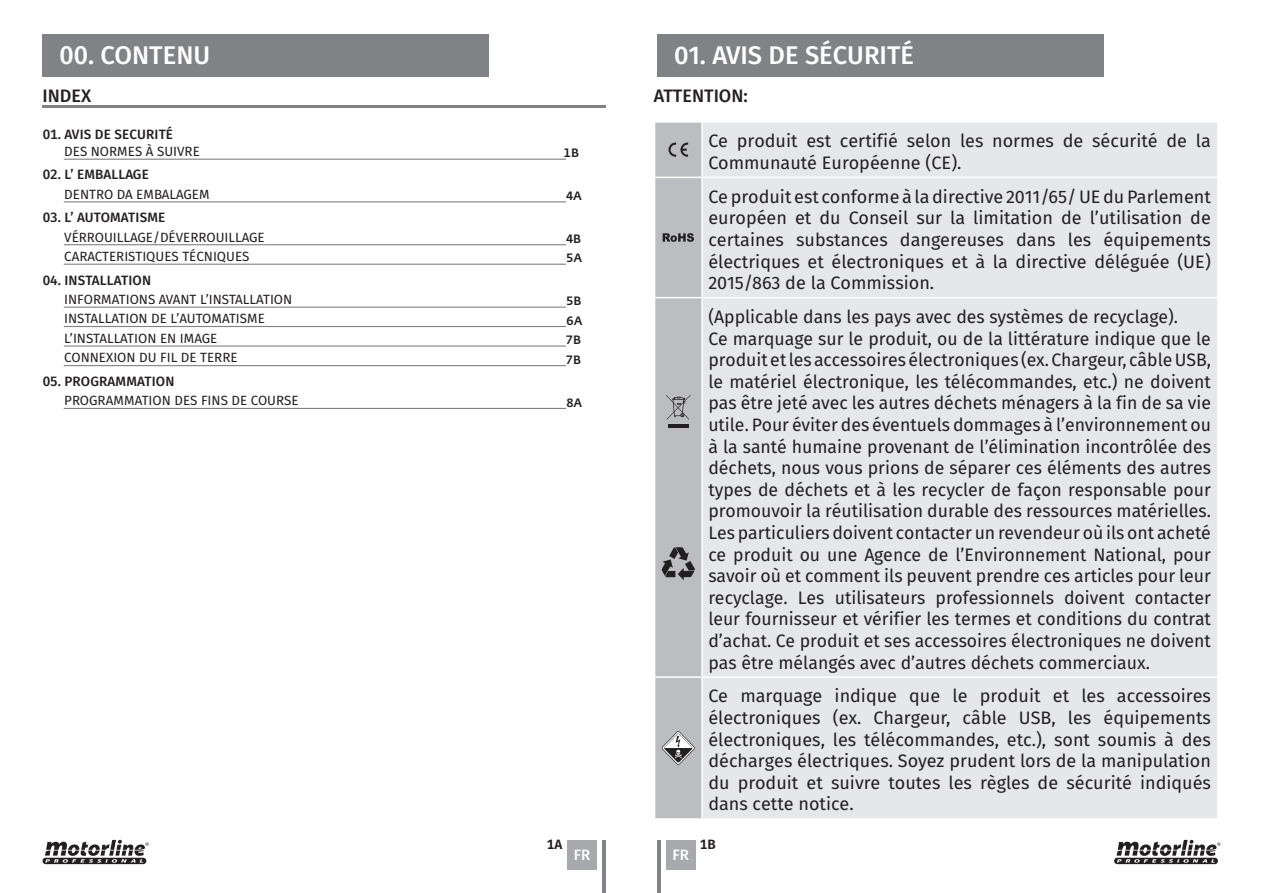
<style>
.page{position:relative;width:1263px;height:893px;background:#fff}
.page>*{position:absolute;margin:0;border:0;box-sizing:border-box;transform-origin:0 0}
.t1{font:500 25.5px "Fira Sans";color:#fff}
.t2{font:18px/21.6px "Fira Sans";color:#231f20}
.t3{font:500 18px "Fira Sans";color:#231f20}
.t4{font:500 15px "Fira Sans";color:#fff}
.t5{font:500 13.5px "Fira Sans";letter-spacing:.01em;color:#231f20}
.t6{font:600 13.5px "Fira Sans";color:#231f20}
.t7{font:13.35px/19.5px "Fira Sans";color:#231f20}
.t8{font:500 12px/19.5px "Fedra Sans Std";color:#231f20}
</style>
<div class="page">
<div style="left:657px;top:34px;width:446px;height:43px;background:#808285"></div>
<div style="left:43px;top:34px;width:446px;height:43px;background:#808285"></div>
<hr style="left:43px;top:105px;width:563px;height:3px;background:#808285">
<div style="left:666px;top:840px;width:30px;height:29px;background:#a8a9ad"></div>
<div style="left:567px;top:840px;width:30px;height:29px;background:#a8a9ad"></div>
<hr style="left:603px;top:840px;width:3px;height:53px;background:#808285">
<hr style="left:657px;top:840px;width:3px;height:53px;background:#808285">
<hr style="left:64px;top:159px;width:502px;height:1px;background:#808285">
<hr style="left:64px;top:201px;width:502px;height:1px;background:#808285">
<hr style="left:64px;top:244px;width:502px;height:1px;background:#808285">
<hr style="left:64px;top:264px;width:502px;height:1px;background:#808285">
<hr style="left:64px;top:307px;width:502px;height:1px;background:#808285">
<hr style="left:64px;top:326px;width:502px;height:1px;background:#808285">
<hr style="left:64px;top:345px;width:502px;height:2px;background:#808285">
<div style="left:703px;top:123px;width:514px;height:174px;background:#e6e7e9"></div>
<div style="left:703px;top:298px;width:514px;height:520px;background:#e6e7e9"></div>
<hr style="left:702px;top:177px;width:515px;height:1px;background:#fff">
<hr style="left:702px;top:676px;width:515px;height:2px;background:#fff">
<svg style="left:655px;top:122px;width:47px;height:697px;background:#b8b9bc"></svg>
<hr style="left:64px;top:408px;width:502px;height:1px;background:#808285">
<hr style="left:64px;top:365px;width:502px;height:1px;background:#808285">
<svg style="left:1114px;top:840px;width:106px;height:24px"></svg>
<svg style="left:43px;top:840px;width:106px;height:24px"></svg>
<h1 class="t1" style="left:60px;top:35px;width:152px">00. CONTENU</h1>
<p class="t3" style="left:43px;top:81px;width:50px">INDEX</p>
<p class="t5" style="left:43px;top:123px;width:132px">01. AVIS DE SECURITÉ</p>
<p class="t5" style="left:43px;top:164px;width:108px">02. L’ EMBALLAGE</p>
<p class="t5" style="left:43px;top:207px;width:124px">03. L’ AUTOMATISME</p>
<p class="t7" style="left:64px;top:141px;width:137px">DES NORMES À SUIVRE</p>
<p class="t7" style="left:64px;top:184px;width:147px">DENTRO DA EMBALAGEM</p>
<p class="t7" style="left:64px;top:227px;width:202px">VÉRROUILLAGE/DÉVERROUILLAGE<br>CARACTERISTIQUES TÉCNIQUES</p>
<p class="t5" style="left:43px;top:269px;width:110px">04. INSTALLATION</p>
<p class="t7" style="left:64px;top:289px;width:230px">INFORMATIONS AVANT L’INSTALLATION<br>INSTALLATION DE L’AUTOMATISME<br>L’INSTALLATION EN IMAGE</p>
<p class="t7" style="left:64px;top:348px;width:175px">CONNEXION DU FIL DE TERRE</p>
<p class="t5" style="left:43px;top:370px;width:133px">05. PROGRAMMATION</p>
<p class="t7" style="left:64px;top:390px;width:236px">PROGRAMMATION DES FINS DE COURSE</p>
<h1 class="t1" style="left:674px;top:35px;width:242px">01. AVIS DE SÉCURITÉ</h1>
<p class="t8" style="left:564px;top:143px;width:17px">1B</p>
<p class="t8" style="left:566px;top:186px;width:17px">4A</p>
<p class="t8" style="left:566px;top:229px;width:18px">4B<br>5A</p>
<p class="t8" style="left:566px;top:291px;width:18px;text-align:justify">5B 6A 7B 7B</p>
<p class="t8" style="left:566px;top:393px;width:17px">8A</p>
<p class="t3" style="left:654px;top:81px;width:95px">ATTENTION:</p>
<p class="t2" style="left:708px;top:130px;width:504px">Ce produit est certifié selon les normes de sécurité de la<br>Communauté Européenne (CE).</p>
<p class="t2" style="left:708px;top:185px;width:504px;text-align:justify">Ce produit est conforme à la directive 2011/65/ UE du Parlement européen et du Conseil sur la limitation de l’utilisation de certaines substances dangereuses dans les équipements électriques et électroniques et à la directive déléguée (UE)<br>2015/863 de la Commission.</p>
<p class="t2" style="left:708px;top:305px;width:504px">(Applicable dans les pays avec des systèmes de recyclage).<br>Ce marquage sur le produit, ou de la littérature indique que le produit et les accessoires électroniques (ex. Chargeur, câble USB, le matériel électronique, les télécommandes, etc.) ne doivent pas être jeté avec les autres déchets ménagers à la fin de sa vie utile. Pour éviter des éventuels dommages à l’environnement ou à la santé humaine provenant de l’élimination incontrôlée des déchets, nous vous prions de séparer ces éléments des autres types de déchets et à les recycler de façon responsable pour promouvoir la réutilisation durable des ressources matérielles.<br>Les particuliers doivent contacter un revendeur où ils ont acheté ce produit ou une Agence de l’Environnement National, pour savoir où et comment ils peuvent prendre ces articles pour leur recyclage. Les utilisateurs professionnels doivent contacter leur fournisseur et vérifier les termes et conditions du contrat d’achat. Ce produit et ses accessoires électroniques ne doivent pas être mélangés avec d’autres déchets commerciaux.</p>
<p class="t2" style="left:708px;top:685px;width:504px;text-align:justify">Ce marquage indique que le produit et les accessoires électroniques (ex. Chargeur, câble USB, les équipements électroniques, les télécommandes, etc.), sont soumis à des décharges électriques. Soyez prudent lors de la manipulation du produit et suivre toutes les règles de sécurité indiqués dans cette notice.</p>
<p class="t6" style="left:547px;top:833px;width:17px">1A</p>
<p class="t6" style="left:700px;top:833px;width:17px">1B</p>
<p class="t4" style="left:574px;top:842px;width:18px">FR</p>
<p class="t4" style="left:672px;top:842px;width:18px">FR</p>
</div>
